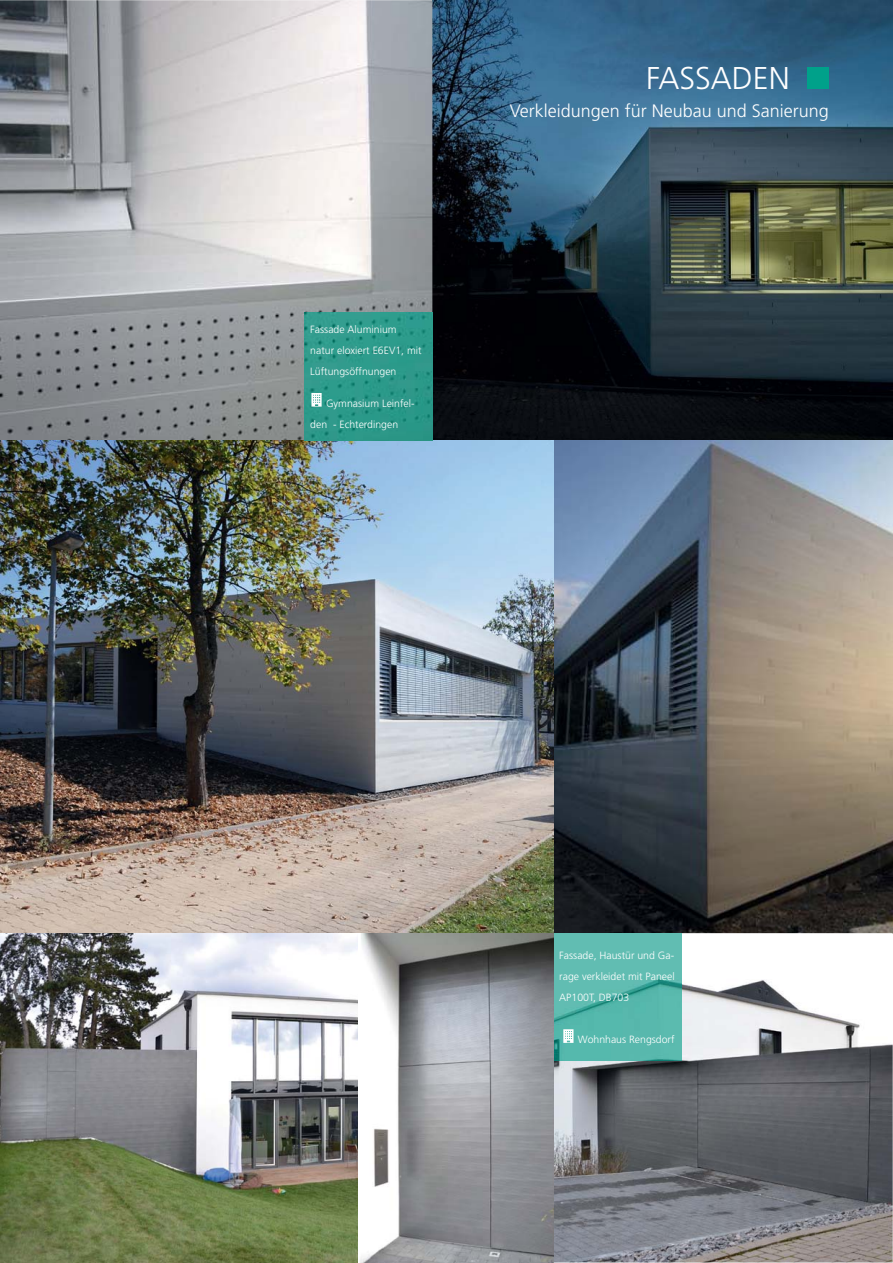
<style>
.page{position:relative;width:893px;height:1263px;background:#fff}
.page>*{position:absolute;margin:0;border:0;box-sizing:border-box;transform-origin:0 0}
.t1{font:300 31.5px "Frutiger CE";color:#fff}
.t2{font:300 18px "Frutiger CE";color:#fff}
.t3{font:300 10.5px/21px "Frutiger CE";color:#fff}
</style>
<div class="page">
<img style="left:0;top:0;width:893px;height:1263px">
<img style="left:554px;top:933px;width:127px;height:128px">
<svg style="left:563px;top:1029px;width:10px;height:14px"></svg>
<img style="left:305px;top:313px;width:127px;height:127px">
<svg style="left:311px;top:393px;width:11px;height:14px"></svg>
<div style="left:807px;top:67px;width:22px;height:22px;background:#00a18a"></div>
<p class="t3" style="left:310px;top:320px;width:113px">Fassade Aluminium natur eloxiert E6EV1, mit<br>Lüftungsöffnungen</p>
<p class="t3" style="left:310px;top:393px;width:106px;text-indent:16px">Gymnasium Leinfel&shy;den - Echterdingen</p>
<h1 class="t1" style="left:646px;top:64px;width:145px">FASSADEN</h1>
<h2 class="t2" style="left:510px;top:103px;width:320px">Verkleidungen für Neubau und Sanierung</h2>
<p class="t3" style="left:559px;top:945px;width:117px;text-align:justify">Fassade, Haustür und Ga&shy;rage verkleidet mit Paneel AP100T, DB703</p>
<p class="t3" style="left:578px;top:1029px;width:98px">Wohnhaus Rengsdorf</p>
</div>
